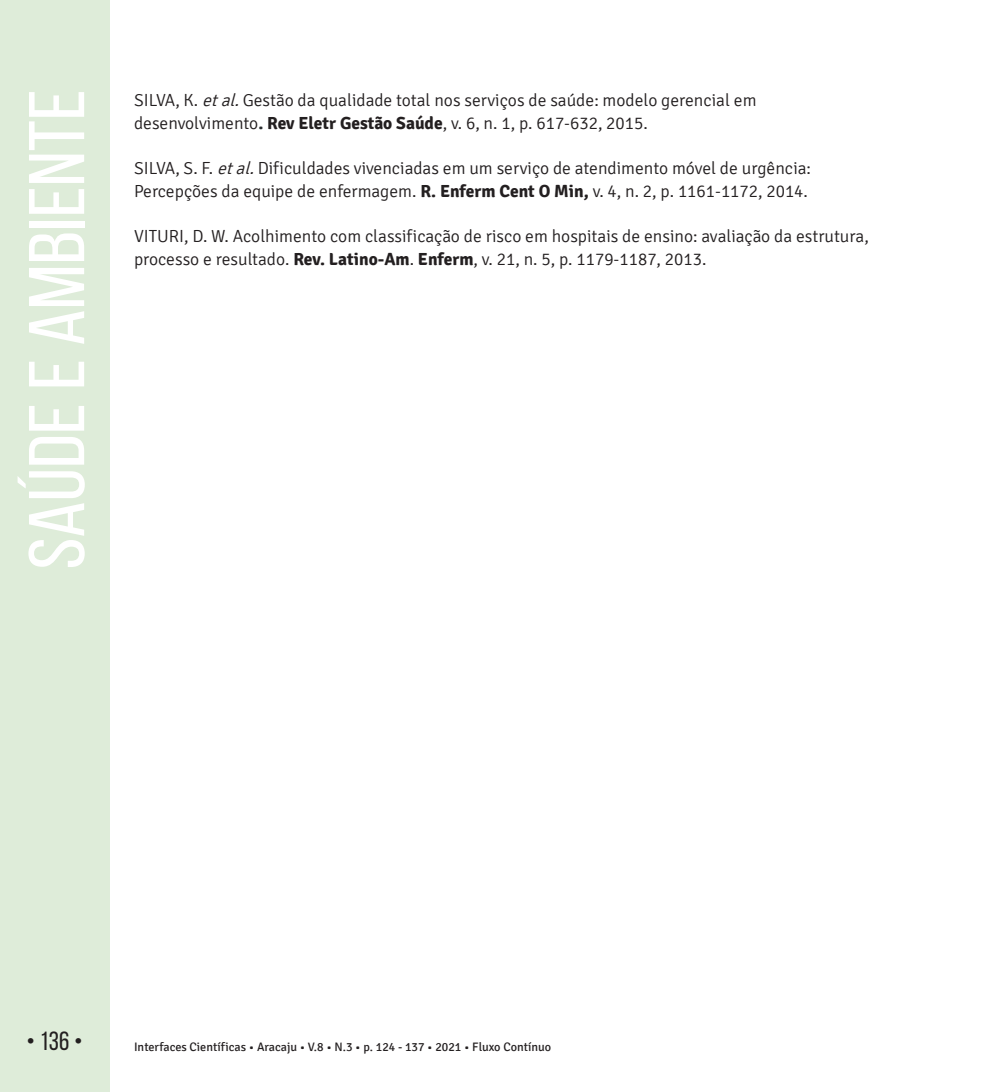
<style>
.page{position:relative;width:993px;height:1092px;background:#fff}
.page>*{position:absolute;margin:0;border:0;box-sizing:border-box;transform-origin:0 0}
.t1{font:78.75px "Bebas Neue";color:#fff;scale:1.09 1}
.t2{font:26.25px "Bebas Neue";color:#231f20}
.t3{font:300 17.5px/22.8px "Signika";color:#231f20}
.t4{font:12.25px "Signika";color:#231f20}
.s1{font-style:italic}
.s2{font-weight:700;color:#292d2f}
.s3{font-weight:700}
</style>
<div class="page">
<div style="left:0;top:0;width:109px;height:1091px;background:#deecd9"></div>
<h1 class="t1" style="left:14px;top:569px;width:442px;rotate:-90deg">Saúde e Ambiente</h1>
<p class="t3" style="left:134px;top:89px;width:624px">SILVA, K. <span class="s1">etal.</span>Gestão da qualidade total nos serviços de saúde: modelo gerencial em desenvolvimento<span class="s2">.</span> <span class="s3">Rev Eletr Gestão Saúde</span>, v. 6, n. 1, p. 617-632, 2015.</p>
<p class="t3" style="left:134px;top:157px;width:678px">SILVA, S. F. <span class="s1">etal.</span>Dificuldades vivenciadas em um serviço de atendimento móvel de urgência:<br>Percepções da equipe de enfermagem. <span class="s3">R. Enferm Cent O Min,</span> v. 4, n. 2, p. 1161-1172, 2014.</p>
<p class="t3" style="left:134px;top:225px;width:736px">VITURI, D. W. Acolhimento com classificação de risco em hospitais de ensino: avaliação da estrutura, processo e resultado. <span class="s3">Rev. Latino-Am</span>. <span class="s3">Enferm</span>, v. 21, n. 5, p. 1179-1187, 2013.</p>
<h2 class="t2" style="left:26px;top:1026px;width:58px">• 136 •</h2>
<p class="t4" style="left:134px;top:1040px;width:418px">Interfaces Científicas • Aracaju • V.8 • N.3 • p. 124 - 137 • 2021 • Fluxo Contínuo</p>
</div>
